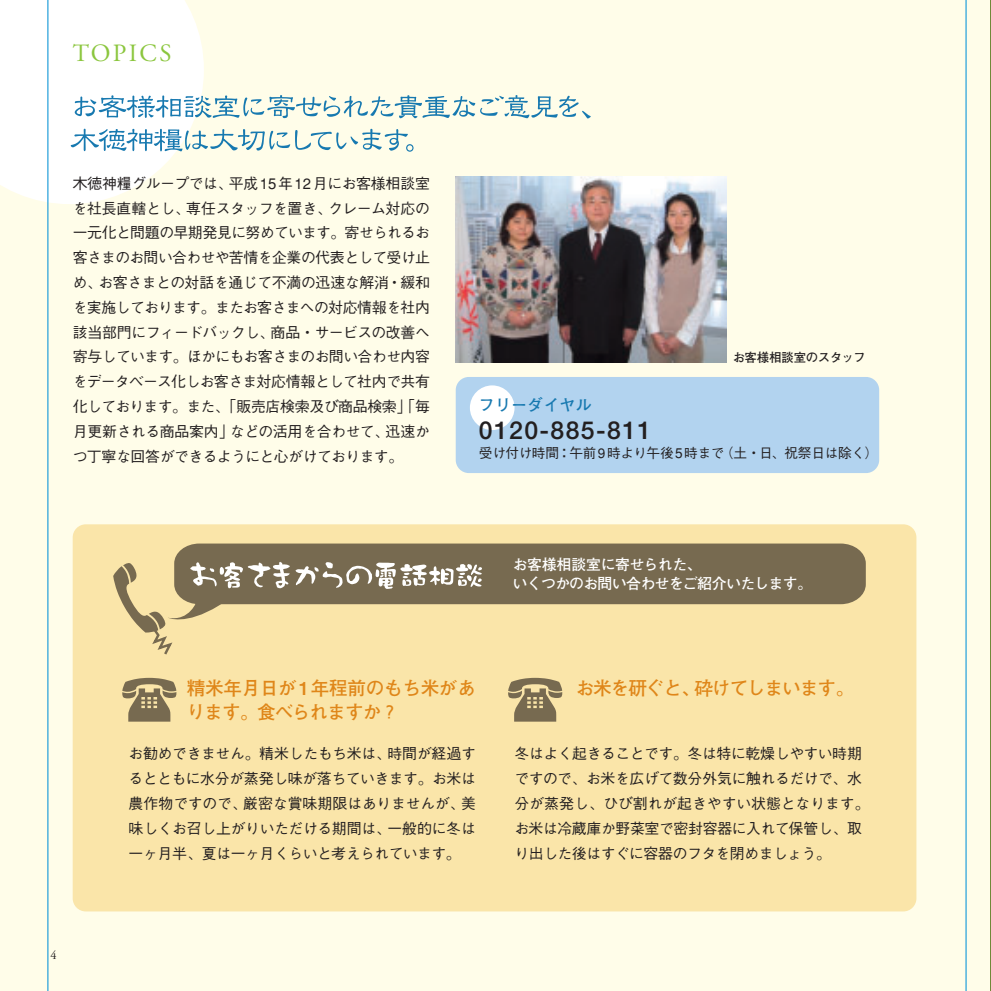
<style>
.page{position:relative;width:991px;height:991px;background:#fff}
.page>*{position:absolute;margin:0;border:0;box-sizing:border-box;transform-origin:0 0}
.t1{font:700 24.85px "Futo Go B101";letter-spacing:.055em;color:#231f20}
.t2{font:24.85px "Adobe Garamond";letter-spacing:.1em;color:#8bc63e}
.t3{font:700 18.55px/24.8px "Futo Go B101";letter-spacing:-.015em;color:#df8619}
.t4{font:700 18.55px "Futo Go B101";letter-spacing:-.055em;color:#df8619}
.t5{font:700 16.1px "Futo Go B101";color:#1779b0}
.t6{font:500 14.88px/24.8px "Gothic BBB";letter-spacing:-.03em;color:#231f20;text-align:justify}
.t7{font:700 14.88px/18.6px "Futo Go B101";letter-spacing:-.05em;color:#fff}
.t8{font:500 13.65px "Gothic BBB";letter-spacing:-.01em;color:#231f20}
.t9{font:700 12.42px "Futo Go B101";letter-spacing:-.03em;color:#231f20}
.t10{font:12.25px "Adobe Garamond";color:#231f20}
</style>
<div class="page">
<div style="left:0;top:0;width:990px;height:990px;background:#fffde9"></div>
<div style="left:73px;top:524px;width:843px;height:387px;background:#fae5a9;border-radius:13px"></div>
<svg style="left:0;top:0;width:204px;height:204px;background:#fefefc"></svg>
<hr style="left:47px;top:0;width:1px;height:990px;background:#2aa2db">
<hr style="left:965px;top:0;width:1px;height:990px;background:#2aa2db">
<hr style="left:990px;top:0;width:1px;height:990px;background:#708938">
<svg style="left:75px;top:95px;width:515px;height:23px"></svg>
<svg style="left:71px;top:129px;width:342px;height:23px"></svg>
<div style="left:174px;top:543px;width:691px;height:61px;background:#776a50"></div>
<svg style="left:113px;top:562px;width:369px;height:93px"></svg>
<svg style="left:508px;top:678px;width:54px;height:43px"></svg>
<svg style="left:122px;top:678px;width:54px;height:43px"></svg>
<img style="left:456px;top:177px;width:270px;height:185px">
<div style="left:456px;top:377px;width:423px;height:96px;background:#b2d3ef;border-radius:13px"></div>
<div style="left:470px;top:385px;width:44px;height:45px;background:#fff;border-radius:50%"></div>
<h1 class="t2" style="left:73px;top:43px;width:100px">TOPICS</h1>
<p class="t6" style="left:73px;top:173px;width:359px">木徳神糧グループでは、平成15年12月にお客様相談室を社長直轄とし、専任スタッフを置き、クレーム対応の一元化と問題の早期発見に努めています。寄せられるお客さまのお問い合わせや苦情を企業の代表として受け止め、お客さまとの対話を通じて不満の迅速な解消・緩和を実施しております。またお客さまへの対応情報を社内該当部門にフィードバックし、商品・サービスの改善へ寄与しています。ほかにもお客さまのお問い合わせ内容をデータベース化しお客さま対応情報として社内で共有化しております。また、「販売店検索及び商品検索」「毎月更新される商品案内」などの活用を合わせて、迅速かつ丁寧な回答ができるようにと心がけております。</p>
<p class="t9" style="left:732px;top:352px;width:134px">お客様相談室のスタッフ</p>
<p class="t5" style="left:479px;top:398px;width:114px">フリーダイヤル</p>
<h1 class="t1" style="left:479px;top:420px;width:174px">0120-885-811</h1>
<p class="t8" style="left:479px;top:447px;width:401px">受け付け時間：午前9時より午後5時まで（土・日、祝祭日は除く）</p>
<p class="t10" style="left:51px;top:950px;width:8px">4</p>
<p class="t3" style="left:187px;top:677px;width:291px">精米年月日が1年程前のもち米があります。食べられますか？</p>
<p class="t6" style="left:129px;top:743px;width:349px">お勧めできません。精米したもち米は、時間が経過するとともに水分が蒸発し味が落ちていきます。お米は農作物ですので、厳密な賞味期限はありませんが、美味しくお召し上がりいただける期間は、一般的に冬は一ヶ月半、夏は一ヶ月くらいと考えられています。</p>
<p class="t7" style="left:513px;top:557px;width:300px">お客様相談室に寄せられた、<br>いくつかのお問い合わせをご紹介いたします。</p>
<p class="t4" style="left:575px;top:680px;width:279px">お米を研ぐと、砕けてしまいます。</p>
<p class="t6" style="left:514px;top:743px;width:356px;text-align:left">冬はよく起きることです。冬は特に乾燥しやすい時期ですので、お米を広げて数分外気に触れるだけで、水分が蒸発し、ひび割れが起きやすい状態となります。お米は冷蔵庫か野菜室で密封容器に入れて保管し、取り出した後はすぐに容器のフタを閉めましょう。</p>
</div>
